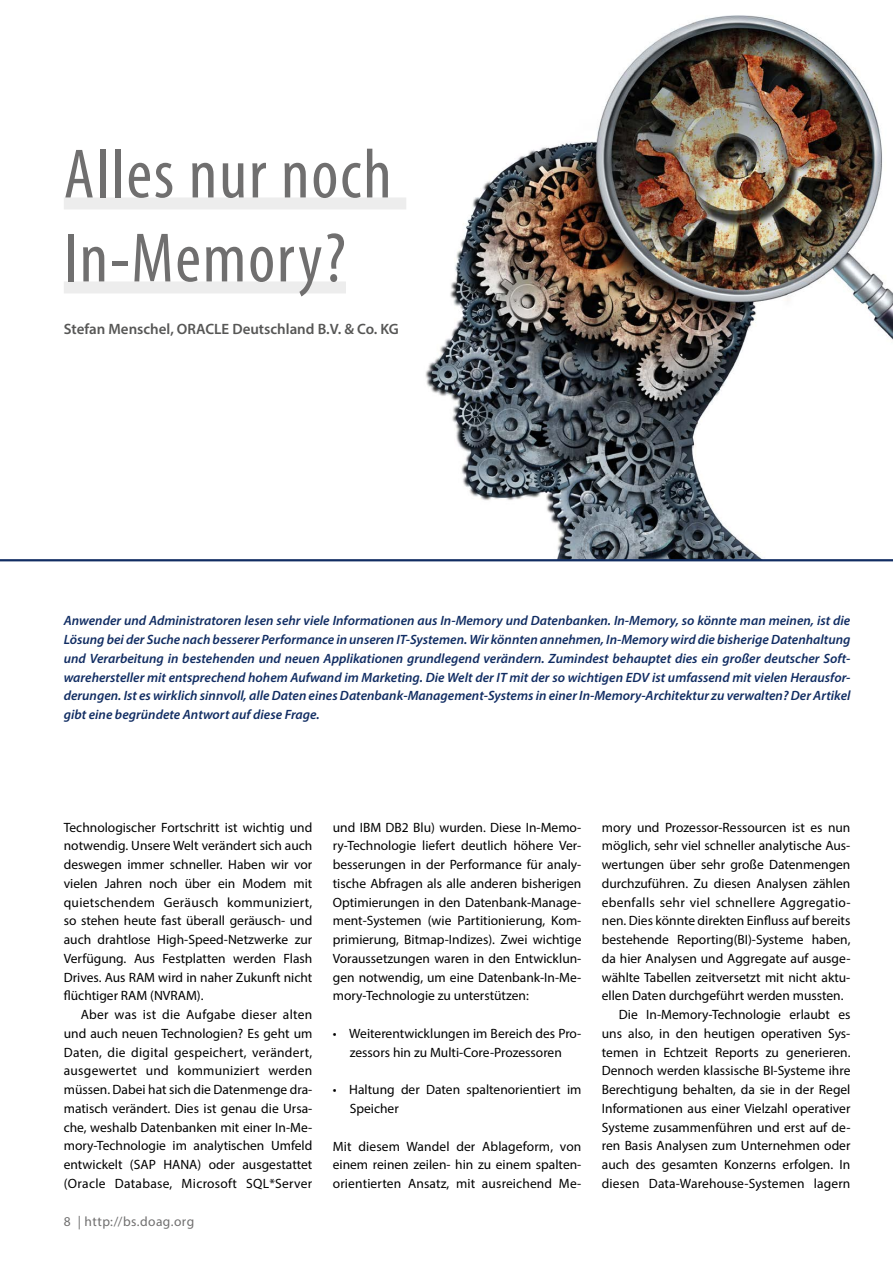
<style>
.page{position:relative;width:893px;height:1263px;background:#fff}
.page>*{position:absolute;margin:0;border:0;box-sizing:border-box;transform-origin:0 0}
.t1{font:condensed 70.5px/84px "Myriad Pro";letter-spacing:.025em;color:#706f6f}
.t2{font:600 15px "Myriad Pro";color:#575756}
.t3{font:13.5px/18.8px "Myriad Pro";color:#000;text-align:justify}
.t4{font:italic 600 13.5px/18.8px "Myriad Pro";color:#112d63;text-align:justify}
.t5{font:13.5px "Myriad Pro";letter-spacing:.02em;color:#000}
.t6{font:13.5px "Myriad Pro";letter-spacing:.03em;color:#706f6f}
</style>
<div class="page">
<img style="left:425px;top:15px;width:468px;height:544px">
<div style="left:64px;top:197px;width:342px;height:12px;background:#ededed"></div>
<div style="left:64px;top:281px;width:282px;height:12px;background:#ededed"></div>
<hr style="left:0;top:559px;width:893px;height:2px;background:#112d63">
<h1 class="t1" style="left:64px;top:131px;width:329px">Alles nur noch<br>In-Memory?</h1>
<p class="t2" style="left:64px;top:320px;width:336px">Stefan Menschel, ORACLE Deutschland B.V. &amp; Co. KG</p>
<p class="t4" style="left:64px;top:611px;width:788px">Anwender und Administratoren lesen sehr viele Informationen aus In-Memory und Datenbanken. In-Memory, so könnte man meinen, ist die Lösung bei der Suche nach besserer Performance in unseren IT-Systemen. Wir könnten annehmen, In-Memory wird die bisherige Datenhaltung und Verarbeitung in bestehenden und neuen Applikationen grundlegend verändern. Zumindest behauptet dies ein großer deutscher Soft&shy;warehersteller mit entsprechend hohem Aufwand im Marketing. Die Welt der IT mit der so wichtigen EDV ist umfassend mit vielen Herausfor&shy;derungen. Ist es wirklich sinnvoll, alle Daten eines Datenbank-Management-Systems in einer In-Memory-Architektur zu verwalten? Der Artikel gibt eine begründete Antwort auf diese Frage.</p>
<p class="t3" style="left:64px;top:817px;width:250px">Technologischer Fortschritt ist wichtig und notwendig. Unsere Welt verändert sich auch deswegen immer schneller. Haben wir vor vielen Jahren noch über ein Modem mit quietschendem Geräusch kommuniziert, so stehen heute fast überall geräusch- und auch drahtlose High-Speed-Netzwerke zur Verfügung. Aus Festplatten werden Flash Drives. Aus RAM wird in naher Zukunft nicht flüchtiger RAM (NVRAM).</p>
<p class="t3" style="left:64px;top:1005px;width:250px;text-indent:17px">Aber was ist die Aufgabe dieser alten und auch neuen Technologien? Es geht um Daten, die digital gespeichert, verändert, ausgewertet und kommuniziert werden müssen. Dabei hat sich die Datenmenge dra&shy;matisch verändert. Dies ist genau die Ursa&shy;che, weshalb Datenbanken mit einer In-Me&shy;mory-Technologie im analytischen Umfeld entwickelt (SAP HANA) oder ausgestattet (Oracle Database, Microsoft SQL*Server</p>
<p class="t6" style="left:64px;top:1213px;width:132px">8 | http://bs.doag.org</p>
<p class="t3" style="left:333px;top:817px;width:250px">und IBM DB2 Blu) wurden. Diese In-Memo&shy;ry-Technologie liefert deutlich höhere Ver&shy;besserungen in der Performance für analy&shy;tische Abfragen als alle anderen bisherigen Optimierungen in den Datenbank-Manage&shy;ment-Systemen (wie Partitionierung, Kom&shy;primierung, Bitmap-Indizes). Zwei wichtige Voraussetzungen waren in den Entwicklun&shy;gen notwendig, um eine Datenbank-In-Me&shy;mory-Technologie zu unterstützen:</p>
<p class="t3" style="left:333px;top:1024px;width:250px;text-align:center">• Weiterentwicklungen im Bereich des Pro&shy;zessors hin zu Multi-Core-Prozessoren</p>
<p class="t3" style="left:350px;top:1080px;width:233px;text-indent:-17px">• Haltung der Daten spaltenorientiert im<br>Speicher</p>
<p class="t3" style="left:333px;top:1136px;width:250px">Mit diesem Wandel der Ablageform, von einem reinen zeilen- hin zu einem spalten&shy;orientierten Ansatz, mit ausreichend Me-</p>
<p class="t3" style="left:602px;top:817px;width:250px">mory und Prozessor-Ressourcen ist es nun</p>
<p class="t3" style="left:602px;top:836px;width:250px">möglich, sehr viel schneller analytische Aus-</p>
<p class="t3" style="left:602px;top:855px;width:250px">wertungen über sehr große Datenmengen</p>
<p class="t3" style="left:602px;top:874px;width:250px">durchzuführen. Zu diesen Analysen zählen</p>
<p class="t5" style="left:602px;top:894px;width:250px">ebenfalls sehr viel schnellere Aggregatio-</p>
<p class="t3" style="left:602px;top:911px;width:250px">nen. Dies könnte direkten Einfluss auf bereits</p>
<p class="t3" style="left:602px;top:930px;width:250px">bestehende Reporting(BI)-Systeme haben,</p>
<p class="t3" style="left:602px;top:949px;width:250px">da hier Analysen und Aggregate auf ausge-</p>
<p class="t3" style="left:602px;top:967px;width:250px">wählte Tabellen zeitversetzt mit nicht aktu-</p>
<p class="t3" style="left:602px;top:986px;width:243px">ellen Daten durchgeführt werden mussten.</p>
<p class="t3" style="left:619px;top:1005px;width:233px">Die In-Memory-Technologie erlaubt es</p>
<p class="t3" style="left:602px;top:1024px;width:250px">uns also, in den heutigen operativen Sys-</p>
<p class="t3" style="left:602px;top:1042px;width:250px">temen in Echtzeit Reports zu generieren.</p>
<p class="t3" style="left:602px;top:1061px;width:250px">Dennoch werden klassische BI-Systeme ihre</p>
<p class="t3" style="left:602px;top:1080px;width:250px">Berechtigung behalten, da sie in der Regel</p>
<p class="t3" style="left:602px;top:1099px;width:250px">Informationen aus einer Vielzahl operativer</p>
<p class="t3" style="left:602px;top:1117px;width:250px">Systeme zusammenführen und erst auf de-</p>
<p class="t3" style="left:602px;top:1136px;width:250px">ren Basis Analysen zum Unternehmen oder</p>
<p class="t3" style="left:602px;top:1155px;width:250px">auch des gesamten Konzerns erfolgen. In</p>
<p class="t3" style="left:602px;top:1174px;width:250px">diesen Data-Warehouse-Systemen lagern</p>
</div>
